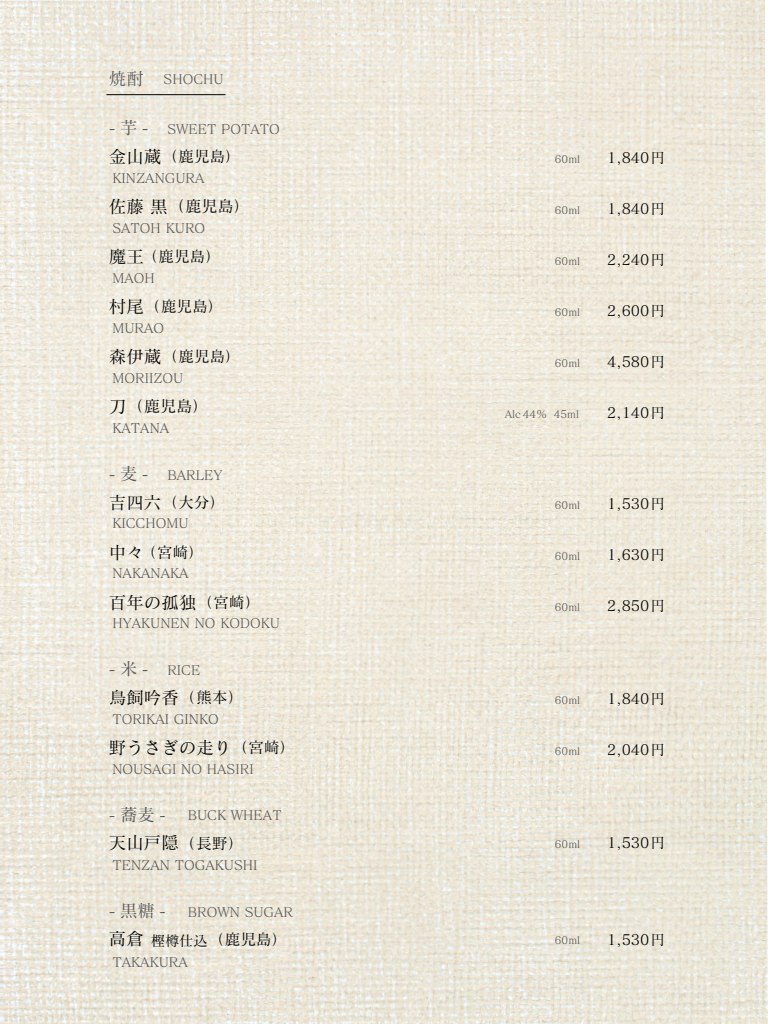
<style>
.page{position:relative;width:768px;height:1024px;background:#fff}
.page>*{position:absolute;margin:0;border:0;box-sizing:border-box;transform-origin:0 0}
.t1{font:17.5px "Matisse Pro N M";color:#000}
.t2{font:17.35px "Matisse Pro N M";color:#595757}
.t3{font:16px "Matisse Pro N M";color:#000}
.t4{font:15.5px "Matisse Pro N M";color:#000}
.t5{font:14.5px "Matisse Pro N M";color:#000}
.t6{font:13.2px "Matisse Pro N M";color:#595757}
.t7{font:10.5px "Matisse Pro N M";color:#595757}
.s1{font-size:17.35px}
.s2{font-size:17.5px}
.s3{font-size:15.5px}
.s4{font-size:14.3px}
</style>
<div class="page">
<img style="left:0;top:0;width:768px;height:1024px">
<hr style="left:106px;top:95px;width:120px;height:1px;background:#000">
<p class="t6" style="left:109px;top:71px;width:116px"><span class="s1">焼酎</span> SHOCHU</p>
<p class="t6" style="left:109px;top:121px;width:172px"><span class="s1">- 芋 -</span> SWEET POTATO</p>
<p class="t4" style="left:109px;top:147px;width:134px"><span class="s2">金山蔵</span>（鹿児島）</p>
<p class="t3" style="left:109px;top:197px;width:143px"><span class="s2">佐藤 黒</span>（鹿児島）</p>
<p class="t4" style="left:109px;top:247px;width:114px"><span class="s2">魔王</span>（鹿児島）</p>
<p class="t4" style="left:109px;top:297px;width:116px"><span class="s2">村尾</span>（鹿児島）</p>
<p class="t4" style="left:109px;top:347px;width:134px"><span class="s2">森伊蔵</span>（鹿児島）</p>
<p class="t3" style="left:109px;top:397px;width:101px"><span class="s2">刀</span>（鹿児島）</p>
<p class="t6" style="left:112px;top:170px;width:94px">KINZANGURA</p>
<p class="t6" style="left:112px;top:220px;width:94px">SATOH KURO</p>
<p class="t6" style="left:112px;top:270px;width:44px">MAOH</p>
<p class="t6" style="left:112px;top:320px;width:53px">MURAO</p>
<p class="t6" style="left:112px;top:370px;width:73px">MORIIZOU</p>
<p class="t6" style="left:112px;top:420px;width:58px">KATANA</p>
<p class="t6" style="left:109px;top:467px;width:115px"><span class="s1">- 麦 -</span> BARLEY</p>
<p class="t4" style="left:109px;top:492px;width:118px"><span class="s2">吉四六</span>（大分）</p>
<p class="t4" style="left:109px;top:542px;width:97px"><span class="s2">中々</span>（宮崎）</p>
<h1 class="t1" style="left:109px;top:591px;width:153px">百年の孤独<span class="s3">（宮崎）</span></h1>
<p class="t6" style="left:112px;top:515px;width:78px">KICCHOMU</p>
<p class="t6" style="left:112px;top:565px;width:78px">NAKANAKA</p>
<p class="t6" style="left:112px;top:615px;width:169px">HYAKUNEN NO KODOKU</p>
<p class="t6" style="left:109px;top:662px;width:93px"><span class="s1">-米-</span> RICE</p>
<h1 class="t1" style="left:109px;top:687px;width:137px">鳥飼吟香<span class="s3">（熊本）</span></h1>
<h1 class="t1" style="left:109px;top:737px;width:188px">野うさぎの走り<span class="s3">（宮崎）</span></h1>
<p class="t6" style="left:112px;top:711px;width:108px">TORIKAI GINKO</p>
<p class="t6" style="left:112px;top:761px;width:143px">NOUSAGI NO HASIRI</p>
<h2 class="t2" style="left:109px;top:803px;width:58px">-蕎麦-</h2>
<p class="t6" style="left:188px;top:807px;width:95px">BUCK WHEAT</p>
<p class="t7" style="left:555px;top:152px;width:27px">60ml</p>
<p class="t7" style="left:555px;top:203px;width:27px">60ml</p>
<p class="t7" style="left:555px;top:254px;width:27px">60ml</p>
<p class="t7" style="left:555px;top:305px;width:27px">60ml</p>
<p class="t7" style="left:555px;top:356px;width:27px">60ml</p>
<p class="t7" style="left:505px;top:407px;width:76px">Alc 44% 45ml</p>
<p class="t5" style="left:607px;top:149px;width:59px">1,840円</p>
<p class="t5" style="left:607px;top:200px;width:59px">1,840円</p>
<p class="t5" style="left:607px;top:251px;width:59px">2,240円</p>
<p class="t5" style="left:607px;top:302px;width:59px">2,600円</p>
<p class="t5" style="left:607px;top:353px;width:59px">4,580円</p>
<p class="t5" style="left:607px;top:404px;width:59px">2,140円</p>
<p class="t7" style="left:555px;top:498px;width:27px">60ml</p>
<p class="t7" style="left:555px;top:549px;width:27px">60ml</p>
<p class="t7" style="left:555px;top:600px;width:27px">60ml</p>
<p class="t5" style="left:607px;top:494px;width:59px">1,530円</p>
<p class="t5" style="left:607px;top:545px;width:59px">1,630円</p>
<p class="t5" style="left:607px;top:596px;width:59px">2,850円</p>
<p class="t7" style="left:555px;top:693px;width:27px">60ml</p>
<p class="t7" style="left:555px;top:744px;width:27px">60ml</p>
<p class="t5" style="left:607px;top:690px;width:59px">1,840円</p>
<p class="t5" style="left:607px;top:741px;width:59px">2,040円</p>
<h1 class="t1" style="left:109px;top:832px;width:137px">天山戸隠<span class="s3">（長野）</span></h1>
<p class="t5" style="left:607px;top:834px;width:59px">1,530円</p>
<p class="t6" style="left:112px;top:857px;width:147px">TENZAN TOGAKUSHI</p>
<p class="t7" style="left:555px;top:837px;width:27px">60ml</p>
<h2 class="t2" style="left:109px;top:900px;width:58px">-黒糖-</h2>
<p class="t6" style="left:188px;top:904px;width:107px">BROWN SUGAR</p>
<p class="t4" style="left:109px;top:929px;width:180px"><span class="s2">高倉</span><span class="s4">樫樽仕込</span>（鹿児島）</p>
<p class="t5" style="left:607px;top:930px;width:59px">1,530円</p>
<p class="t6" style="left:112px;top:954px;width:77px">TAKAKURA</p>
<p class="t7" style="left:555px;top:934px;width:27px">60ml</p>
</div>
